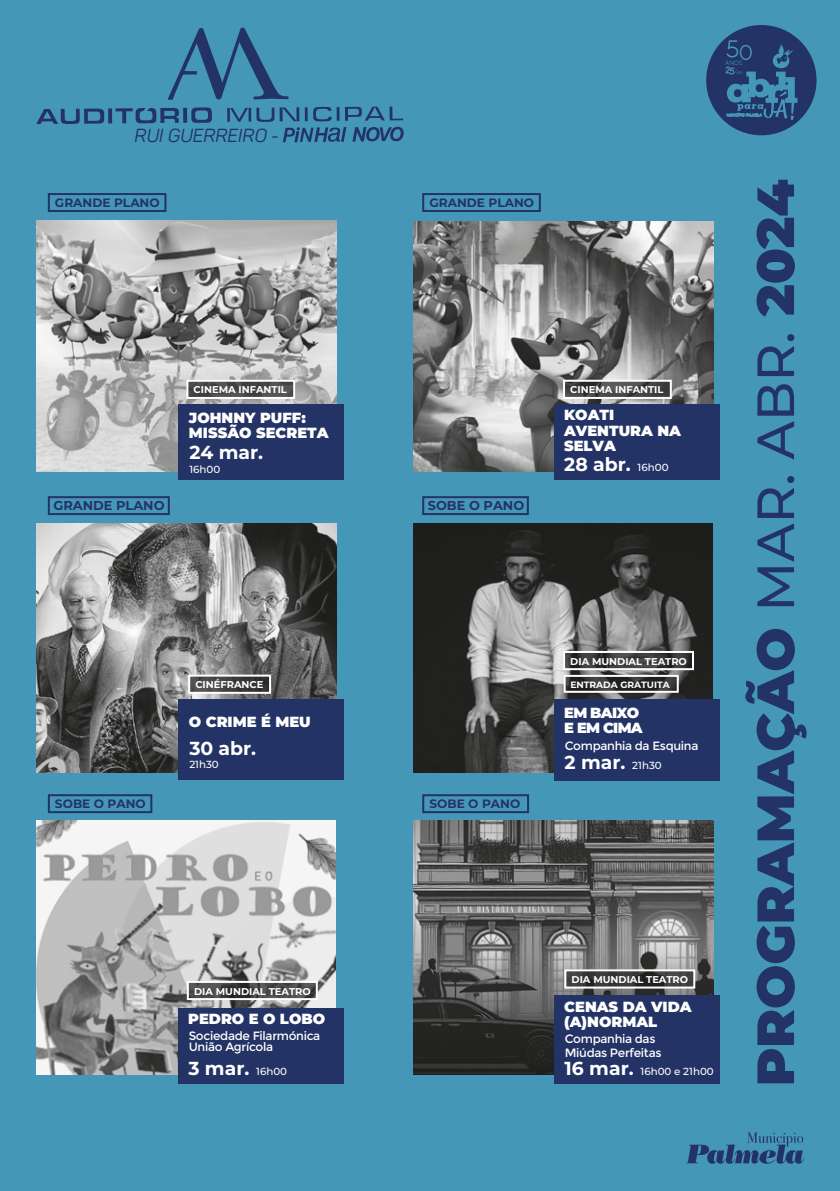
<style>
.page{position:relative;width:840px;height:1191px;background:#fff}
.page>*{position:absolute;margin:0;border:0;box-sizing:border-box;transform-origin:0 0}
.t1{font:900 52.2px "Montserrat";letter-spacing:-.005em;color:#243365}
.t2{font:700 18.8px "Montserrat";color:#fff}
.t3{font:italic 18.6px "Panton";color:#243365}
.t4{font:900 14.6px/15.2px "Montserrat";color:#fff}
.t5{font:900 14.6px/15.2px "Montserrat";letter-spacing:-.05em;color:#fff}
.t6{font:700 12.8px "Montserrat";color:#243365}
.t7{font:700 12.2px "Montserrat";color:#243365}
.t8{font:12px/10.4px "Montserrat";letter-spacing:-.025em;color:#fff}
.t9{font:500 10.2px "Montserrat";color:#fff}
.t10{font:700 9.8px "Montserrat";color:#fff}
.t11{font:700 9.2px "Montserrat";color:#fff}
.t12{font:6.2px "Banda";color:#4597b8}
.s1{font-weight:500;font-size:10.2px}
.s2{font-weight:700;font-size:18.8px}
.s3{font-weight:500}
</style>
<div class="page">
<div style="left:0;top:0;width:839px;height:1191px;background:#4597b8"></div>
<svg style="left:686px;top:1132px;width:117px;height:31px"></svg>
<img style="left:413px;top:820px;width:299px;height:254px">
<img style="left:36px;top:820px;width:299px;height:254px">
<div style="left:48px;top:794px;width:104px;height:19px;border:2px solid #243365"></div>
<div style="left:178px;top:1008px;width:165px;height:75px;background:#243365"></div>
<div style="left:422px;top:794px;width:106px;height:19px;border:2px solid #243365"></div>
<div style="left:553px;top:994px;width:166px;height:89px;background:#243365"></div>
<div style="left:48px;top:193px;width:118px;height:19px;border:2px solid #243365"></div>
<div style="left:422px;top:193px;width:118px;height:19px;border:2px solid #243365"></div>
<img style="left:413px;top:221px;width:299px;height:251px">
<img style="left:36px;top:221px;width:300px;height:251px">
<div style="left:553px;top:404px;width:166px;height:75px;background:#243365"></div>
<div style="left:178px;top:404px;width:166px;height:76px;background:#243365"></div>
<img style="left:36px;top:523px;width:300px;height:249px">
<div style="left:48px;top:496px;width:122px;height:19px;border:2px solid #243365"></div>
<div style="left:178px;top:699px;width:166px;height:80px;background:#243365"></div>
<div style="left:422px;top:496px;width:106px;height:19px;border:2px solid #243365"></div>
<img style="left:413px;top:523px;width:299px;height:249px">
<div style="left:553px;top:699px;width:166px;height:82px;background:#243365"></div>
<div style="left:705px;top:25px;width:111px;height:110px;background:#243365;border-radius:50%"></div>
<svg style="left:725px;top:40px;width:72px;height:80px"></svg>
<svg style="left:167px;top:28px;width:121px;height:72px"></svg>
<svg style="left:108px;top:108px;width:4px;height:15px"></svg>
<svg style="left:183px;top:108px;width:4px;height:15px"></svg>
<svg style="left:191px;top:107px;width:21px;height:16px"></svg>
<svg style="left:36px;top:109px;width:68px;height:15px"></svg>
<svg style="left:115px;top:108px;width:64px;height:15px"></svg>
<svg style="left:227px;top:106px;width:176px;height:36px"></svg>
<svg style="left:189px;top:383px;width:103px;height:13px"></svg>
<div style="left:186px;top:380px;width:109px;height:19px;border:2px solid #fff"></div>
<svg style="left:565px;top:383px;width:103px;height:13px"></svg>
<div style="left:562px;top:380px;width:109px;height:19px;border:2px solid #fff"></div>
<div style="left:189px;top:675px;width:80px;height:18px;background:linear-gradient(to right,#555553,#2c2c2a)"></div>
<div style="left:188px;top:674px;width:83px;height:20px;border:2px solid #fff"></div>
<svg style="left:565px;top:654px;width:125px;height:13px;background:#393938"></svg>
<div style="left:562px;top:651px;width:131px;height:19px;border:2px solid #fff"></div>
<svg style="left:566px;top:678px;width:109px;height:12px"></svg>
<div style="left:563px;top:675px;width:115px;height:18px;border:2px solid #fff"></div>
<svg style="left:190px;top:984px;width:124px;height:13px;background:#444442"></svg>
<div style="left:187px;top:981px;width:130px;height:19px;border:2px solid #fff"></div>
<svg style="left:567px;top:972px;width:125px;height:13px;background:#363634"></svg>
<div style="left:564px;top:969px;width:131px;height:19px;border:2px solid #fff"></div>
<p class="t12" style="left:724px;top:59px;width:19px">ANOS</p>
<h3 class="t3" style="left:134px;top:124px;width:146px">RUI GUERREIRO -</h3>
<p class="t7" style="left:55px;top:194px;width:106px">GRANDE PLANO</p>
<p class="t7" style="left:429px;top:194px;width:106px">GRANDE PLANO</p>
<p class="t10" style="left:193px;top:383px;width:95px">CINEMA INFANTIL</p>
<p class="t10" style="left:570px;top:383px;width:95px">CINEMA INFANTIL</p>
<h3 class="t6" style="left:53px;top:496px;width:113px">GRANDE PLANO</h3>
<h3 class="t4" style="left:189px;top:409px;width:141px">JOHNNY PUFF:<br>MISSÃO SECRETA</h3>
<h2 class="t2" style="left:189px;top:439px;width:75px">24 mar.</h2>
<p class="t9" style="left:189px;top:462px;width:32px">16h00</p>
<p class="t7" style="left:55px;top:795px;width:92px">SOBE O PANO</p>
<p class="t10" style="left:195px;top:678px;width:69px">CINÉFRANCE</p>
<h3 class="t4" style="left:189px;top:713px;width:123px">O CRIME É MEU</h3>
<h2 class="t2" style="left:189px;top:734px;width:68px">30 abr.</h2>
<p class="t9" style="left:189px;top:757px;width:31px">21h30</p>
<p class="t10" style="left:194px;top:984px;width:118px">DIA MUNDIAL TEATRO</p>
<h3 class="t4" style="left:188px;top:1010px;width:138px">PEDRO E O LOBO</h3>
<h2 class="t2" style="left:188px;top:1054px;width:100px">3 mar. <span class="s1">16h00</span></h2>
<p class="t8" style="left:189px;top:1031px;width:133px">Sociedade Filarmónica<br>União Agrícola</p>
<h3 class="t6" style="left:427px;top:496px;width:98px">SOBE O PANO</h3>
<h3 class="t4" style="left:563px;top:407px;width:118px">KOATI<br>AVENTURA NA<br>SELVA</h3>
<h2 class="t2" style="left:564px;top:450px;width:106px">28 abr. <span class="s1">16h00</span></h2>
<p class="t7" style="left:429px;top:795px;width:92px">SOBE O PANO</p>
<p class="t10" style="left:570px;top:654px;width:118px">DIA MUNDIAL TEATRO</p>
<p class="t11" style="left:570px;top:677px;width:101px">ENTRADA GRATUITA</p>
<h3 class="t5" style="left:564px;top:704px;width:80px">EM BAIXO<br>E EM CIMA</h3>
<h2 class="t2" style="left:564px;top:748px;width:99px">2 mar. <span class="s1">21h30</span></h2>
<p class="t8" style="left:564px;top:740px;width:135px">Companhia da Esquina</p>
<p class="t10" style="left:571px;top:972px;width:118px">DIA MUNDIAL TEATRO</p>
<h3 class="t4" style="left:564px;top:998px;width:129px">CENAS DA VIDA (A)NORMAL</h3>
<p class="t9" style="left:564px;top:1064px;width:151px"><span class="s2">16 mar.</span> 16h00 e 21h00</p>
<p class="t8" style="left:564px;top:1031px;width:98px;line-height:14px">Companhia das<br>Miúdas Perfeitas</p>
<h1 class="t1" style="left:735px;top:1086px;width:908px;rotate:-90deg">PROGRAMAÇÃO <span class="s3">MAR. ABR.</span> 2024</h1>
</div>
